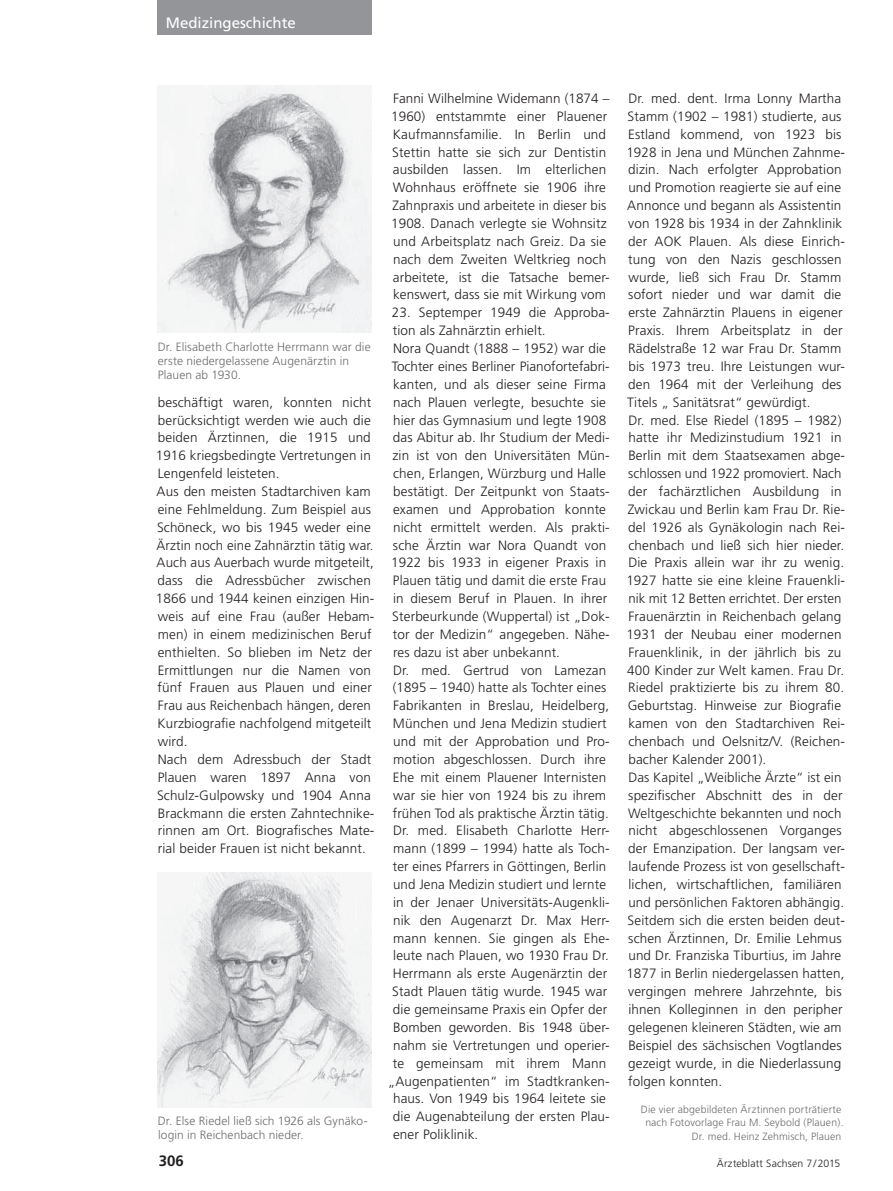
<style>
.page{position:relative;width:893px;height:1191px;background:#fff}
.page>*{position:absolute;margin:0;border:0;box-sizing:border-box;transform-origin:0 0}
.t1{font:15px "Frutiger";color:#fff}
.t2{font:700 15px "Frutiger";color:#231f20}
.Text_allgemein{font:300 13.5px/17.9px "Frutiger";letter-spacing:.01em;color:#231f20}
.Bildunterschrift{font:300 12px/14.2px "Frutiger";letter-spacing:.005em;color:#6c6d70}
.Autoren{font:300 10.5px/13.5px "Frutiger";letter-spacing:.01em;color:#6c6d70;text-align:center}
.t3{font:300 10.5px "Frutiger";letter-spacing:.01em;color:#231f20}
</style>
<div class="page">
<div style="left:157px;top:0;width:214px;height:34px;background:#939598"></div>
<img style="left:157px;top:85px;width:214px;height:248px">
<img style="left:157px;top:872px;width:214px;height:235px">
<p class="t1" style="left:166px;top:14px;width:132px">Medizingeschichte</p>
<p class="Bildunterschrift" style="left:158px;top:339px;width:214px">Dr. Elisabeth Charlotte Herrmann war die erste niedergelassene Augenärztin in<br>Plauen ab 1930.</p>
<p class="Text_allgemein" style="left:156px;top:393px;width:217px;text-align:justify">beschäftigt waren, konnten nicht berücksichtigt werden wie auch die beiden Ärztinnen, die 1915 und 1916 kriegsbedingte Vertretungen in Lengenfeld leisteten.</p>
<p class="Text_allgemein" style="left:156px;top:482px;width:220px">Aus den meisten Stadtarchiven kam eine Fehlmeldung. Zum Beispiel aus<br>Schöneck, wo bis 1945 weder eine<br>Ärztin noch eine Zahnärztin tätig war.<br>Auch aus Auerbach wurde mitgeteilt, dass die Adressbücher zwischen<br>1866 und 1944 keinen einzigen Hin&shy;weis auf eine Frau (außer Hebam&shy;men) in einem medizinischen Beruf enthielten. So blieben im Netz der<br>Ermittlungen nur die Namen von fünf Frauen aus Plauen und einer<br>Frau aus Reichenbach hängen, deren<br>Kurzbiografie nachfolgend mitgeteilt wird.</p>
<p class="Text_allgemein" style="left:157px;top:750px;width:219px">Nach dem Adressbuch der Stadt<br>Plauen waren 1897 Anna von<br>Schulz-Gulpowsky und 1904 Anna<br>Brackmann die ersten Zahntechnike&shy;rinnen am Ort. Biografisches Mate&shy;rial beider Frauen ist nicht bekannt.</p>
<p class="Bildunterschrift" style="left:158px;top:1113px;width:211px">Dr. Else Riedel ließ sich 1926 als Gynäko&shy;login in Reichenbach nieder.</p>
<p class="Text_allgemein" style="left:391px;top:89px;width:220px">Fanni Wilhelmine Widemann (1874 – 1960) entstammte einer Plauener Kaufmannsfamilie. In Berlin und Stettin hatte sie sich zur Dentistin ausbilden lassen. Im elterlichen Wohnhaus eröffnete sie 1906 ihre Zahnpraxis und arbeitete in dieser bis 1908. Danach verlegte sie Wohnsitz und Arbeitsplatz nach Greiz. Da sie nach dem Zweiten Weltkrieg noch arbeitete, ist die Tatsache bemer&shy;kenswert, dass sie mit Wirkung vom</p>
<p class="Text_allgemein" style="left:392px;top:304px;width:219px">23. Septemper 1949 die Approba&shy;tion als Zahnärztin erhielt.</p>
<p class="Text_allgemein" style="left:391px;top:339px;width:220px">Nora Quandt (1888 – 1952) war die Tochter eines Berliner Pianofortefabri&shy;kanten, und als dieser seine Firma nach Plauen verlegte, besuchte sie hier das Gymnasium und legte 1908 das Abitur ab. Ihr Studium der Medi&shy;zin ist von den Universitäten Mün&shy;chen, Erlangen, Würzburg und Halle bestätigt. Der Zeitpunkt von Staats&shy;examen und Approbation konnte nicht ermittelt werden. Als prakti&shy;sche Ärztin war Nora Quandt von 1922 bis 1933 in eigener Praxis in Plauen tätig und damit die erste Frau in diesem Beruf in Plauen. In ihrer Sterbeurkunde (Wuppertal) ist „Dok&shy;tor der Medizin“ angegeben. Nähe&shy;res dazu ist aber unbekannt.</p>
<p class="Text_allgemein" style="left:393px;top:661px;width:219px">Dr. med. Gertrud von Lamezan (1895 – 1940) hatte als Tochter eines Fabrikanten in Breslau, Heidelberg, München und Jena Medizin studiert und mit der Approbation und Pro&shy;motion abgeschlossen. Durch ihre Ehe mit einem Plauener Internisten war sie hier von 1924 bis zu ihrem frühen Tod als praktische Ärztin tätig.</p>
<p class="Text_allgemein" style="left:393px;top:821px;width:218px">Dr. med. Elisabeth Charlotte Herr-</p>
<p class="Text_allgemein" style="left:393px;top:839px;width:218px">mann (1899 – 1994) hatte als Toch-</p>
<p class="Text_allgemein" style="left:393px;top:857px;width:215px">ter eines Pfarrers in Göttingen, Berlin</p>
<p class="Text_allgemein" style="left:393px;top:875px;width:214px">und Jena Medizin studiert und lernte</p>
<p class="Text_allgemein" style="left:393px;top:893px;width:218px">in der Jenaer Universitäts-Augenkli-</p>
<p class="Text_allgemein" style="left:393px;top:911px;width:218px">nik den Augenarzt Dr. Max Herr-</p>
<p class="Text_allgemein" style="left:393px;top:929px;width:218px">mann kennen. Sie gingen als Ehe-</p>
<p class="Text_allgemein" style="left:393px;top:946px;width:217px">leute nach Plauen, wo 1930 Frau Dr.</p>
<p class="Text_allgemein" style="left:393px;top:964px;width:216px">Herrmann als erste Augenärztin der</p>
<p class="Text_allgemein" style="left:392px;top:982px;width:216px">Stadt Plauen tätig wurde. 1945 war</p>
<p class="Text_allgemein" style="left:393px;top:1000px;width:216px">die gemeinsame Praxis ein Opfer der</p>
<p class="Text_allgemein" style="left:393px;top:1018px;width:218px">Bomben geworden. Bis 1948 über-</p>
<p class="Text_allgemein" style="left:393px;top:1036px;width:218px">nahm sie Vertretungen und operier-</p>
<p class="Text_allgemein" style="left:393px;top:1054px;width:215px">te gemeinsam mit ihrem Mann</p>
<p class="Text_allgemein" style="left:388px;top:1071px;width:224px">„Augenpatienten“ im Stadtkranken-</p>
<p class="Text_allgemein" style="left:393px;top:1089px;width:214px">haus. Von 1949 bis 1964 leitete sie</p>
<p class="Text_allgemein" style="left:393px;top:1107px;width:218px">die Augenabteilung der ersten Plau-</p>
<p class="Text_allgemein" style="left:393px;top:1125px;width:87px">ener Poliklinik.</p>
<p class="Text_allgemein" style="left:626px;top:89px;width:220px">Dr. med. dent. Irma Lonny Martha Stamm (1902 – 1981) studierte, aus Estland kommend, von 1923 bis 1928 in Jena und München Zahnme&shy;dizin. Nach erfolgter Approbation und Promotion reagierte sie auf eine Annonce und begann als Assistentin von 1928 bis 1934 in der Zahnklinik der AOK Plauen. Als diese Einrich&shy;tung von den Nazis geschlossen wurde, ließ sich Frau Dr. Stamm sofort nieder und war damit die erste Zahnärztin Plauens in eigener Praxis. Ihrem Arbeitsplatz in der Rädelstraße 12 war Frau Dr. Stamm bis 1973 treu. Ihre Leistungen wur&shy;den 1964 mit der Verleihung des Titels „ Sanitätsrat“ gewürdigt.</p>
<p class="Text_allgemein" style="left:626px;top:411px;width:220px">Dr. med. Else Riedel (1895 – 1982) hatte ihr Medizinstudium 1921 in Berlin mit dem Staatsexamen abge&shy;schlossen und 1922 promoviert. Nach der fachärztlichen Ausbildung in Zwickau und Berlin kam Frau Dr. Rie&shy;del 1926 als Gynäkologin nach Rei&shy;chenbach und ließ sich hier nieder.<br>Die Praxis allein war ihr zu wenig.<br>1927 hatte sie eine kleine Frauenkli&shy;nik mit 12 Betten errichtet. Der ersten Frauenärztin in Reichenbach gelang 1931 der Neubau einer modernen Frauenklinik, in der jährlich bis zu 400 Kinder zur Welt kamen. Frau Dr.<br>Riedel praktizierte bis zu ihrem 80.<br>Geburtstag. Hinweise zur Biografie kamen von den Stadtarchiven Rei&shy;chenbach und Oelsnitz/V. (Reichen&shy;bacher Kalender 2001).</p>
<p class="Text_allgemein" style="left:628px;top:768px;width:218px">Das Kapitel „Weibliche Ärzte“ ist ein spezifischer Abschnitt des in der Weltgeschichte bekannten und noch nicht abgeschlossenen Vorganges der Emanzipation. Der langsam ver&shy;laufende Prozess ist von gesellschaft&shy;lichen, wirtschaftlichen, familiären und persönlichen Faktoren abhängig.</p>
<p class="Text_allgemein" style="left:626px;top:911px;width:220px">Seitdem sich die ersten beiden deut&shy;schen Ärztinnen, Dr. Emilie Lehmus und Dr. Franziska Tiburtius, im Jahre 1877 in Berlin niedergelassen hatten, vergingen mehrere Jahrzehnte, bis ihnen Kolleginnen in den peripher gelegenen kleineren Städten, wie am Beispiel des sächsischen Vogtlandes gezeigt wurde, in die Niederlassung folgen konnten.</p>
<p class="Autoren" style="left:641px;top:1102px;width:204px">Die vier abgebildeten Ärztinnen porträtierte nach Fotovorlage Frau M. Seybold (Plauen).</p>
<p class="Autoren" style="left:692px;top:1129px;width:151px">Dr. med. Heinz Zehmisch, Plauen</p>
<p class="t2" style="left:159px;top:1151px;width:27px">306</p>
<p class="t3" style="left:717px;top:1157px;width:125px">Ärzteblatt Sachsen 7/2015</p>
</div>
